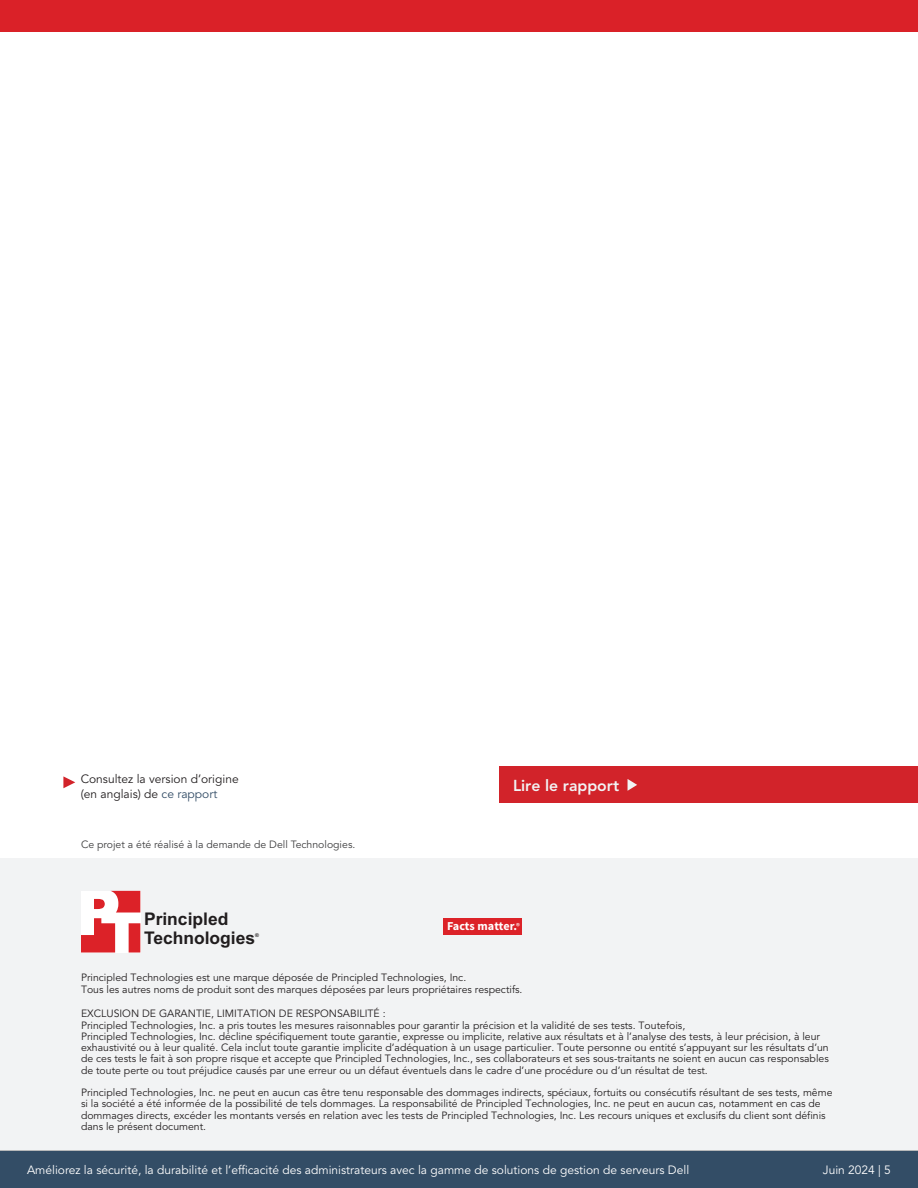
<style>
.page{position:relative;width:918px;height:1188px;background:#fff}
.page>*{position:absolute;margin:0;border:0;box-sizing:border-box;transform-origin:0 0}
.t1{font:700 17.4px/18.6px "Arial";color:#211d1e}
.t2{font:800 15.75px "Avenir LT Pro";color:#f2f3f4}
.t3{font:700 12.15px "Source Sans Pro";color:#fff}
.t4{font:12px "Avenir LT Pro";color:#fff}
.t5{font:12px/14.4px "Avenir LT Pro";color:#231f20}
.t6{font:10.5px/11.2px "Avenir LT Pro";color:#231f20}
.t7{font:10.5px "Avenir LT Pro";color:#3e3e3f}
.t8{font:700 5.25px "Arial";color:#211d1e}
.s1{color:#334d66}
.s2{font-weight:600;font-size:8.55px}
</style>
<div class="page">
<div style="left:0;top:858px;width:918px;height:293px;background:#f2f3f4"></div>
<svg style="left:81px;top:891px;width:59px;height:62px"></svg>
<div style="left:444px;top:918px;width:78px;height:17px;background:#dc2228"></div>
<div style="left:500px;top:766px;width:418px;height:37px;background:#d2232a"></div>
<svg style="left:628px;top:779px;width:9px;height:12px"></svg>
<svg style="left:63px;top:776px;width:12px;height:12px"></svg>
<div style="left:0;top:1151px;width:756px;height:37px;background:#334d66"></div>
<div style="left:756px;top:1151px;width:162px;height:37px;background:#334d66"></div>
<div style="left:0;top:0;width:918px;height:32px;background:#da2128"></div>
<p class="t5" style="left:81px;top:772px;width:160px">Consultez la version d’origine (en anglais) de <span class="s1">ce rapport</span></p>
<p class="t7" style="left:81px;top:838px;width:276px">Ce projet a été réalisé à la demande de Dell Technologies.</p>
<h1 class="t1" style="left:144px;top:911px;width:113px">Principled<br>Technologies</h1>
<p class="t8" style="left:255px;top:932px;width:5px">®</p>
<h2 class="t2" style="left:513px;top:776px;width:108px">Lire le rapport</h2>
<p class="t3" style="left:447px;top:918px;width:74px">Facts matter.<span class="s2">®</span></p>
<p class="t6" style="left:81px;top:971px;width:443px;line-height:12.6px">Principled Technologies est une marque déposée de Principled Technologies, Inc.<br>Tous les autres noms de produit sont des marques déposées par leurs propriétaires respectifs.</p>
<p class="t6" style="left:81px;top:1008px;width:749px">EXCLUSION DE GARANTIE, LIMITATION DE RESPONSABILITÉ :<br>Principled Technologies, Inc. a pris toutes les mesures raisonnables pour garantir la précision et la validité de ses tests. Toutefois,<br>Principled Technologies, Inc. décline spécifiquement toute garantie, expresse ou implicite, relative aux résultats et à l’analyse des tests, à leur précision, à leur exhaustivité ou à leur qualité. Cela inclut toute garantie implicite d’adéquation à un usage particulier. Toute personne ou entité s’appuyant sur les résultats d’un de ces tests le fait à son propre risque et accepte que Principled Technologies, Inc., ses collaborateurs et ses sous-traitants ne soient en aucun cas responsables de toute perte ou tout préjudice causés par une erreur ou un défaut éventuels dans le cadre d’une procédure ou d’un résultat de test.</p>
<p class="t6" style="left:81px;top:1087px;width:753px">Principled Technologies, Inc. ne peut en aucun cas être tenu responsable des dommages indirects, spéciaux, fortuits ou consécutifs résultant de ses tests, même si la société a été informée de la possibilité de tels dommages. La responsabilité de Principled Technologies, Inc. ne peut en aucun cas, notamment en cas de dommages directs, excéder les montants versés en relation avec les tests de Principled Technologies, Inc. Les recours uniques et exclusifs du client sont définis dans le présent document.</p>
<p class="t4" style="left:27px;top:1163px;width:664px">Améliorez la sécurité, la durabilité et l’efficacité des administrateurs avec la gamme de solutions de gestion de serveurs Dell</p>
<p class="t4" style="left:823px;top:1163px;width:70px">Juin 2024 | 5</p>
</div>
